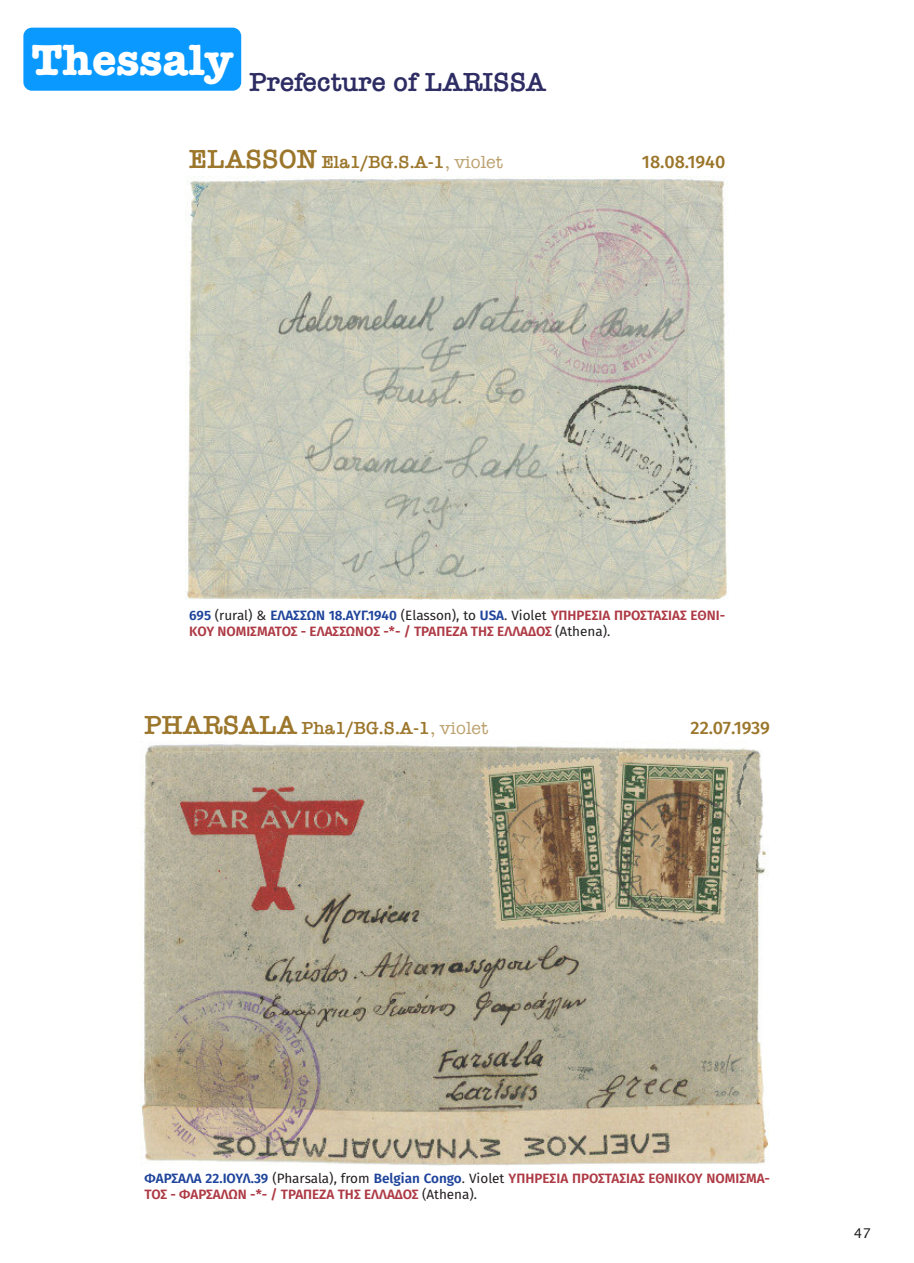
<style>
.page{position:relative;width:914px;height:1263px;background:#fff}
.page>*{position:absolute;margin:0;border:0;box-sizing:border-box;transform-origin:0 0}
.t1{font:600 27px "American Typewriter";color:#2d2c63}
.t2{font:600 18px "American Typewriter";color:#9b762b}
.t3{font:500 18px "Fira Sans";color:#9b762b}
.t4{font:600 13.5px/16.2px "Fira Sans";color:#ae3a45}
.t5{font:13.5px "Lucida Grande";color:#231f20}
.s1{font-size:27px}
.s2{font-weight:400;color:#bca16f}
.s3{color:#1f449b}
.s4{font-weight:400;color:#231f20}
</style>
<div class="page">
<img style="left:187px;top:176px;width:541px;height:424px">
<img style="left:140px;top:742px;width:629px;height:424px">
<div style="left:23px;top:28px;width:218px;height:63px;background:#0999ff;border-radius:9px"></div>
<h1 class="t1" style="left:31px;top:66px;width:516px"><sup>Thessaly</sup> Prefecture of LARISSA</h1>
<h2 class="t2" style="left:189px;top:152px;width:315px"><span class="s1">ELASSON</span> Ela1/BG.S.A-1<span class="s2">, violet</span></h2>
<h2 class="t3" style="left:642px;top:155px;width:85px">18.08.1940</h2>
<p class="t4" style="left:189px;top:608px;width:537px"><span class="s3">695</span> <span class="s4">(rural) &amp;</span> <span class="s3">ΕΛΑΣΣΩΝ 18.ΑΥΓ.1940</span> <span class="s4">(Elasson), to</span> <span class="s3">USA</span><span class="s4">. Violet</span> ΥΠΗΡΕΣΙΑ ΠΡΟΣΤΑΣΙΑΣ ΕΘΝΙ-<br>ΚΟΥ ΝΟΜΙΣΜΑΤΟΣ - ΕΛΑΣΣΩΝΟΣ -*- / ΤΡΑΠΕΖΑ ΤΗΣ ΕΛΛΑΔΟΣ <span class="s4">(Athena).</span></p>
<h2 class="t2" style="left:145px;top:717px;width:345px"><span class="s1">PHARSALA</span> Pha1/BG.S.A-1<span class="s2">, violet</span></h2>
<h2 class="t3" style="left:690px;top:720px;width:81px">22.07.1939</h2>
<p class="t4" style="left:145px;top:1171px;width:627px"><span class="s3">ΦΑΡΣΑΛΑ 22.ΙΟΥΛ.39</span> <span class="s4">(Pharsala), from</span> <span class="s3">Belgian Congo</span><span class="s4">. Violet</span> ΥΠΗΡΕΣΙΑ ΠΡΟΣΤΑΣΙΑΣ ΕΘΝΙΚΟΥ ΝΟΜΙΣΜΑ-<br>ΤΟΣ - ΦΑΡΣΑΛΩΝ -*- / ΤΡΑΠΕΖΑ ΤΗΣ ΕΛΛΑΔΟΣ <span class="s4">(Athena).</span></p>
<p class="t5" style="left:853px;top:1225px;width:19px">47</p>
</div>
